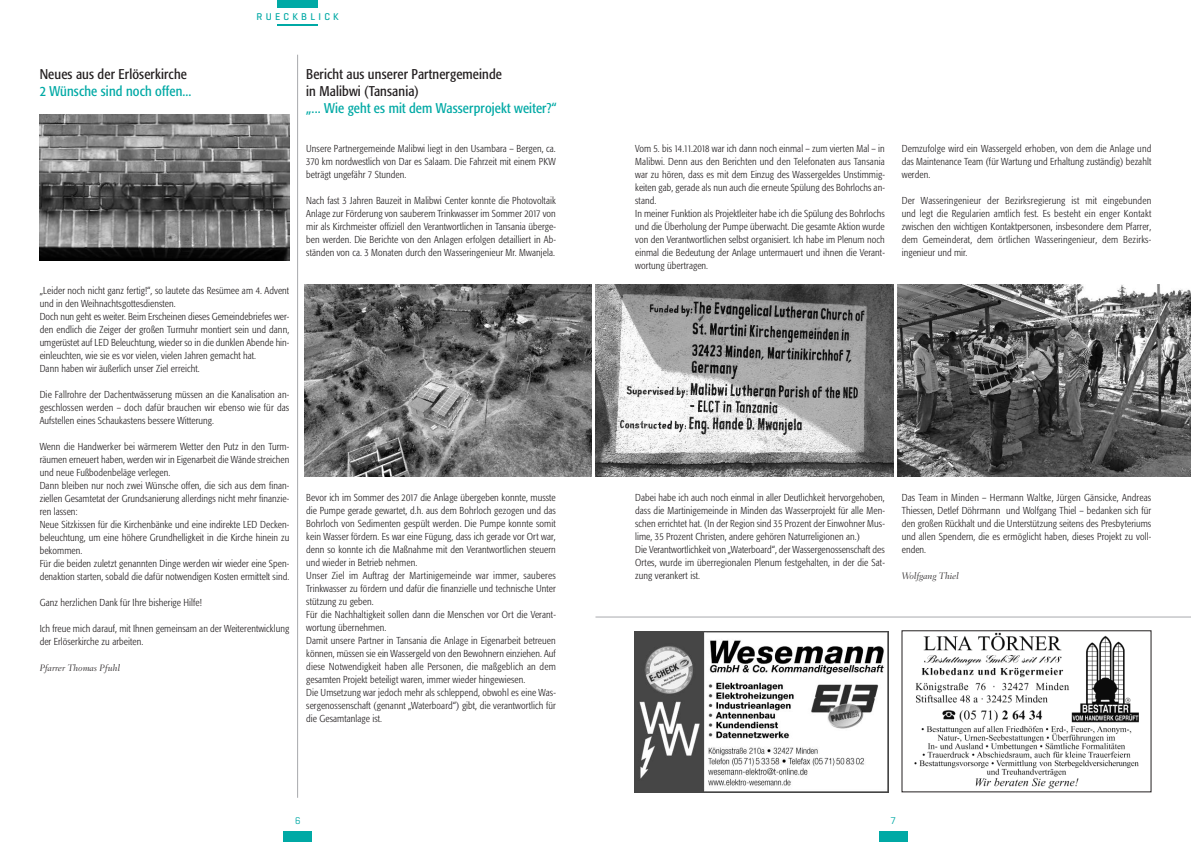
<style>
.page{position:relative;width:1191px;height:842px;background:#fff}
.page>*{position:absolute;margin:0;border:0;box-sizing:border-box;transform-origin:0 0}
.t1{font:condensed 14px/17px "Formata";letter-spacing:.01em;color:#231f20}
.t2{font:condensed 14px "Formata";letter-spacing:.01em;color:#00a9a5}
.t3{font:300 condensed 10px/13px "Formata";letter-spacing:.01em;color:#231f20}
.t4{font:500 10px "Geogrotesque";letter-spacing:.325em;color:#00a9a5}
.t5{font:10px "Geogrotesque";color:#00a9a5}
.t6{font:italic 300 9.5px "Fairfield LH";color:#231f20}
</style>
<div class="page">
<div style="left:879px;top:831px;width:28px;height:11px;background:#00a9a5"></div>
<div style="left:283px;top:831px;width:29px;height:11px;background:#00a9a5"></div>
<img style="left:40px;top:115px;width:249px;height:146px">
<hr style="left:297px;top:55px;width:1px;height:743px;background:#a8a9ad">
<img style="left:914px;top:632px;width:225px;height:157px">
<img style="left:595px;top:284px;width:298px;height:192px">
<img style="left:304px;top:284px;width:287px;height:192px">
<img style="left:897px;top:284px;width:294px;height:192px">
<hr style="left:595px;top:616px;width:596px;height:1px;background:#a8a9ad">
<img style="left:635px;top:631px;width:253px;height:162px">
<div style="left:277px;top:0;width:40px;height:8px;background:#00a9a5"></div>
<hr style="left:277px;top:24px;width:40px;height:1px;background:#00a9a5">
<h1 class="t1" style="left:40px;top:66px;width:149px">Neues aus der Erlöserkirche</h1>
<h1 class="t2" style="left:40px;top:85px;width:153px">2 Wünsche sind noch offen...</h1>
<p class="t4" style="left:257px;top:13px;width:84px">RUECKBLICK</p>
<h1 class="t1" style="left:306px;top:66px;width:197px">Bericht aus unserer Partnergemeinde in Malibwi (Tansania)</h1>
<h1 class="t2" style="left:306px;top:102px;width:252px">„... Wie geht es mit dem Wasserprojekt weiter?“</h1>
<p class="t3" style="left:306px;top:143px;width:251px;text-align:justify">Unsere Partnergemeinde Malibwi liegt in den Usambara – Bergen, ca.<br>370 km nordwestlich von Dar es Salaam. Die Fahrzeit mit einem PKW beträgt ungefähr 7 Stunden.</p>
<p class="t3" style="left:306px;top:195px;width:251px;text-align:justify">Nach fast 3 Jahren Bauzeit in Malibwi Center konnte die Photovoltaik Anlage zur Förderung von sauberem Trinkwasser im Sommer 2017 von mir als Kirchmeister offiziell den Verantwortlichen in Tansania überge&shy;ben werden. Die Berichte von den Anlagen erfolgen detailliert in Ab&shy;ständen von ca. 3 Monaten durch den Wasseringenieur Mr. Mwanjela.</p>
<p class="t3" style="left:40px;top:285px;width:251px">„Leider noch nicht ganz fertig!“, so lautete das Resümee am 4. Advent und in den Weihnachtsgottesdiensten.<br>Doch nun geht es weiter. Beim Erscheinen dieses Gemeindebriefes wer&shy;den endlich die Zeiger der großen Turmuhr montiert sein und dann, umgerüstet auf LED Beleuchtung, wieder so in die dunklen Abende hin&shy;einleuchten, wie sie es vor vielen, vielen Jahren gemacht hat.<br>Dann haben wir äußerlich unser Ziel erreicht.</p>
<p class="t3" style="left:40px;top:389px;width:251px;text-align:justify">Die Fallrohre der Dachentwässerung müssen an die Kanalisation an&shy;geschlossen werden – doch dafür brauchen wir ebenso wie für das Aufstellen eines Schaukastens bessere Witterung.</p>
<p class="t3" style="left:40px;top:441px;width:251px">Wenn die Handwerker bei wärmerem Wetter den Putz in den Turm&shy;räumen erneuert haben, werden wir in Eigenarbeit die Wände streichen und neue Fußbodenbeläge verlegen.<br>Dann bleiben nur noch zwei Wünsche offen, die sich aus dem finan&shy;ziellen Gesamtetat der Grundsanierung allerdings nicht mehr finanzie&shy;ren lassen:<br>Neue Sitzkissen für die Kirchenbänke und eine indirekte LED Decken&shy;beleuchtung, um eine höhere Grundhelligkeit in die Kirche hinein zu bekommen.<br>Für die beiden zuletzt genannten Dinge werden wir wieder eine Spen&shy;denaktion starten, sobald die dafür notwendigen Kosten ermittelt sind.</p>
<p class="t3" style="left:40px;top:597px;width:164px">Ganz herzlichen Dank für Ihre bisherige Hilfe!</p>
<p class="t3" style="left:40px;top:623px;width:251px">Ich freue mich darauf, mit Ihnen gemeinsam an der Weiterentwicklung der Erlöserkirche zu arbeiten.</p>
<p class="t6" style="left:40px;top:664px;width:82px">Pfarrer Thomas Pfuhl</p>
<p class="t3" style="left:306px;top:492px;width:251px">Bevor ich im Sommer des 2017 die Anlage übergeben konnte, musste die Pumpe gerade gewartet, d.h. aus dem Bohrloch gezogen und das Bohrloch von Sedimenten gespült werden. Die Pumpe konnte somit kein Wasser fördern. Es war eine Fügung, dass ich gerade vor Ort war, denn so konnte ich die Maßnahme mit den Verantwortlichen steuern und wieder in Betrieb nehmen.<br>Unser Ziel im Auftrag der Martinigemeinde war immer, sauberes Trinkwasser zu fördern und dafür die finanzielle und technische Unter stützung zu geben.<br>Für die Nachhaltigkeit sollen dann die Menschen vor Ort die Verant&shy;wortung übernehmen.<br>Damit unsere Partner in Tansania die Anlage in Eigenarbeit betreuen können, müssen sie ein Wassergeld von den Bewohnern einziehen. Auf diese Notwendigkeit haben alle Personen, die maßgeblich an dem gesamten Projekt beteiligt waren, immer wieder hingewiesen.<br>Die Umsetzung war jedoch mehr als schleppend, obwohl es eine Was&shy;sergenossenschaft (genannt „Waterboard“) gibt, die verantwortlich für die Gesamtanlage ist.</p>
<p class="t3" style="left:635px;top:142px;width:251px">Vom 5. bis 14.11.2018 war ich dann noch einmal – zum vierten Mal – in Malibwi. Denn aus den Berichten und den Telefonaten aus Tansania war zu hören, dass es mit dem Einzug des Wassergeldes Unstimmig&shy;keiten gab, gerade als nun auch die erneute Spülung des Bohrlochs an&shy;stand.<br>In meiner Funktion als Projektleiter habe ich die Spülung des Bohrlochs und die Überholung der Pumpe überwacht. Die gesamte Aktion wurde von den Verantwortlichen selbst organisiert. Ich habe im Plenum noch einmal die Bedeutung der Anlage untermauert und ihnen die Verant&shy;wortung übertragen.</p>
<p class="t3" style="left:901px;top:142px;width:251px;text-align:justify">Demzufolge wird ein Wassergeld erhoben, von dem die Anlage und das Maintenance Team (für Wartung und Erhaltung zuständig) bezahlt werden.</p>
<p class="t3" style="left:901px;top:194px;width:251px;text-align:justify">Der Wasseringenieur der Bezirksregierung ist mit eingebunden und legt die Regularien amtlich fest. Es besteht ein enger Kontakt zwischen den wichtigen Kontaktpersonen, insbesondere dem Pfarrer, dem Gemeinderat, dem örtlichen Wasseringenieur, dem Bezirks&shy;ingenieur und mir.</p>
<p class="t3" style="left:635px;top:492px;width:251px">Dabei habe ich auch noch einmal in aller Deutlichkeit hervorgehoben, dass die Martinigemeinde in Minden das Wasserprojekt für alle Men&shy;schen errichtet hat. (In der Region sind 35 Prozent der Einwohner Mus&shy;lime, 35 Prozent Christen, andere gehören Naturreligionen an.)<br>Die Verantwortlichkeit von „Waterboard“, der Wassergenossenschaft des Ortes, wurde im überregionalen Plenum festgehalten, in der die Sat&shy;zung verankert ist.</p>
<p class="t3" style="left:901px;top:492px;width:251px;text-align:justify">Das Team in Minden – Hermann Waltke, Jürgen Gänsicke, Andreas Thiessen, Detlef Döhrmann und Wolfgang Thiel – bedanken sich für den großen Rückhalt und die Unterstützung seitens des Presbyteriums und allen Spendern, die es ermöglicht haben, dieses Projekt zu voll&shy;enden.</p>
<p class="t6" style="left:901px;top:572px;width:59px">Wolfgang Thiel</p>
<p class="t5" style="left:295px;top:817px;width:7px">6</p>
<p class="t5" style="left:890px;top:817px;width:7px">7</p>
</div>
